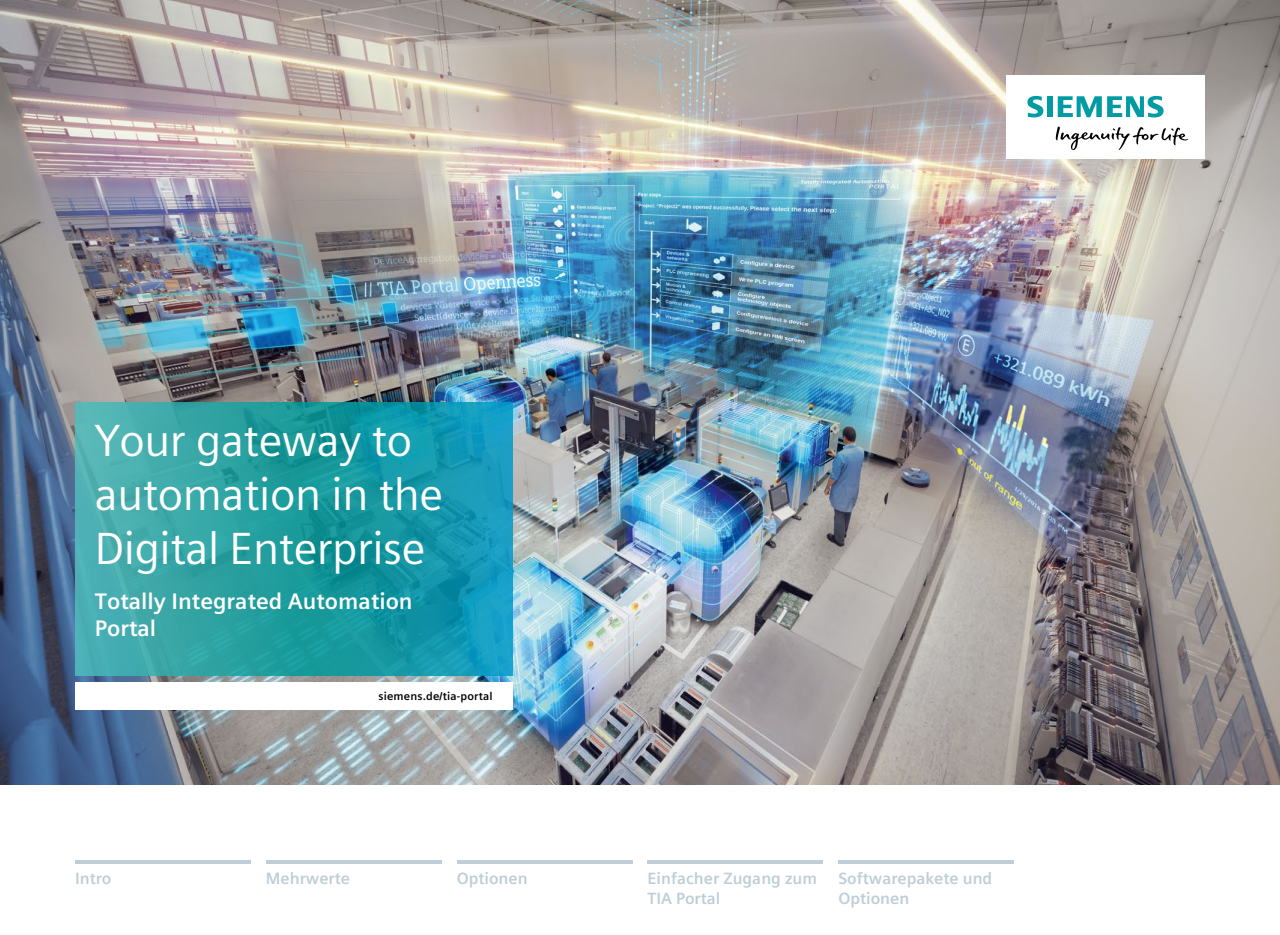
<style>
.page{position:relative;width:1280px;height:935px;background:#fff}
.page>*{position:absolute;margin:0;border:0;box-sizing:border-box;transform-origin:0 0}
.t1{font:45px/54px "Siemens Sans Global";letter-spacing:-.01em;color:#fff}
.t2{font:700 22.5px/27px "Siemens Sans Global";color:#fff}
.t3{font:700 16.25px/19.5px "Siemens Sans Global";color:#becdd7}
.t4{font:700 11.25px "Siemens Sans Global";letter-spacing:.015em;color:#000}
</style>
<div class="page">
<hr style="left:75px;top:860px;width:176px;height:4px;background:#becdd7">
<hr style="left:266px;top:860px;width:176px;height:4px;background:#becdd7">
<hr style="left:457px;top:860px;width:175px;height:4px;background:#becdd7">
<hr style="left:648px;top:860px;width:175px;height:4px;background:#becdd7">
<hr style="left:838px;top:860px;width:176px;height:4px;background:#becdd7">
<img style="left:0;top:0;width:1280px;height:785px">
<div style="left:1007px;top:75px;width:198px;height:84px;background:#fff"></div>
<svg style="left:1056px;top:127px;width:132px;height:23px"></svg>
<svg style="left:1027px;top:96px;width:25px;height:21px"></svg>
<svg style="left:1058px;top:96px;width:106px;height:21px"></svg>
<div style="left:75px;top:682px;width:437px;height:28px;background:#fff"></div>
<svg style="left:75px;top:403px;width:437px;height:272px;background:#259fa7"></svg>
<h1 class="t1" style="left:95px;top:413px;width:350px">Your gateway to automation in the<br>Digital Enterprise</h1>
<h2 class="t2" style="left:95px;top:588px;width:319px">Totally Integrated Automation<br>Portal</h2>
<p class="t4" style="left:378px;top:688px;width:116px">siemens.de/tia-portal</p>
<p class="t3" style="left:75px;top:869px;width:38px">Intro</p>
<p class="t3" style="left:266px;top:869px;width:86px">Mehrwerte</p>
<p class="t3" style="left:457px;top:869px;width:73px">Optionen</p>
<p class="t3" style="left:648px;top:869px;width:171px">Einfacher Zugang zum<br>TIA Portal</p>
<p class="t3" style="left:838px;top:869px;width:155px">Softwarepakete und<br>Optionen</p>
</div>
